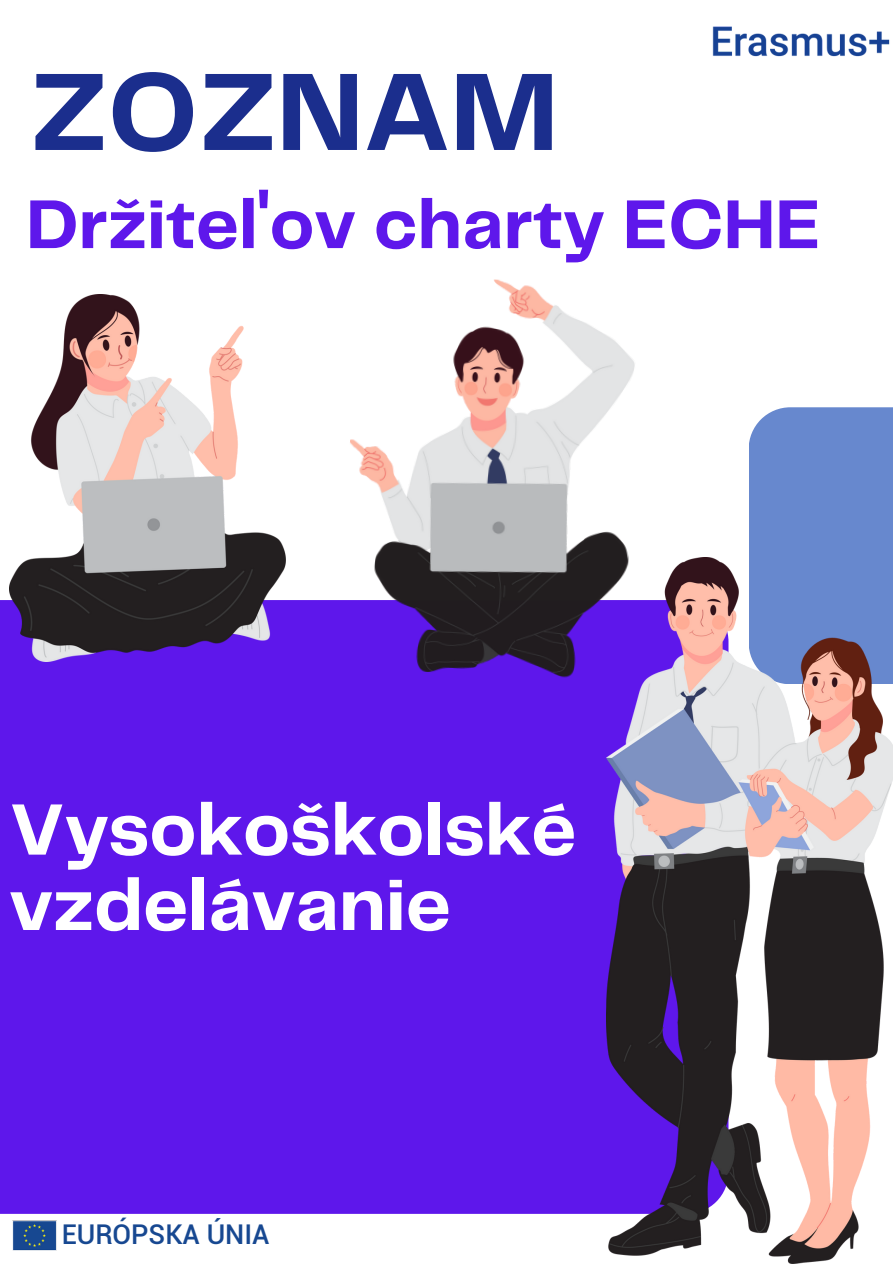
<style>
.page{position:relative;width:893px;height:1264px;background:#fff}
.page>*{position:absolute;margin:0;border:0;box-sizing:border-box;transform-origin:0 0}
.t1{font:700 114.15px "Telegraf";color:#1b2e8d}
.t2{font:700 75.45px/75.3px "Telegraf";color:#fff}
.t3{font:700 71.55px "Telegraf";color:#5e17eb}
.t4{font:500 27.15px "Roboto";color:#174891}
</style>
<div class="page">
<div style="left:0;top:600px;width:606px;height:613px;background:#5e17eb"></div>
<div style="left:748px;top:407px;width:144px;height:277px;background:#6788ce"></div>
<img style="left:13px;top:1220px;width:44px;height:31px">
<img style="left:712px;top:26px;width:178px;height:31px">
<img style="left:9px;top:294px;width:276px;height:367px">
<img style="left:339px;top:279px;width:296px;height:402px">
<img style="left:606px;top:558px;width:286px;height:705px">
<p class="t1" style="left:29px;top:63px;width:530px">ZOZNAM</p>
<h2 class="t3" style="left:26px;top:194px;width:796px">Držiteľov charty ECHE</h2>
<p class="t2" style="left:9px;top:795px;width:568px">Vysokoškolské vzdelávanie</p>
<p class="t4" style="left:62px;top:1218px;width:209px">EURÓPSKA ÚNIA</p>
</div>
